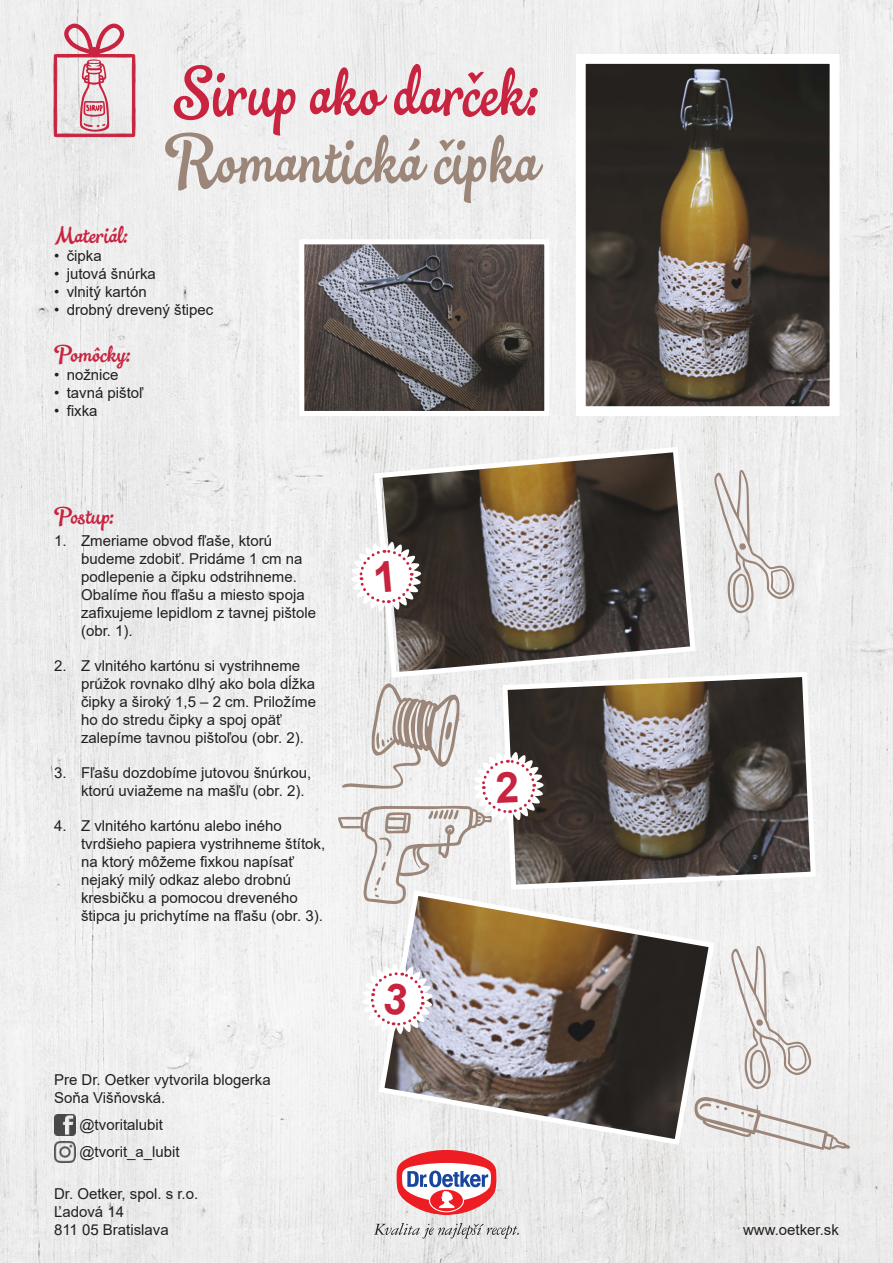
<style>
.page{position:relative;width:893px;height:1263px;background:#fff}
.page>*{position:absolute;margin:0;border:0;box-sizing:border-box;transform-origin:0 0}
.t1{font:70.5px "Ollie";color:#c8233f;scale:.92 1}
.t2{font:70.5px "Ollie";color:#9b8679;scale:.92 1}
.t3{font:24px "Ollie";color:#c8233f}
.t4{font:15px/18px "Arial";color:#231f20}
</style>
<div class="page">
<img style="left:0;top:0;width:893px;height:1263px">
<svg style="left:396px;top:1150px;width:101px;height:65px"></svg>
<svg style="left:374px;top:1223px;width:145px;height:15px;background:#c6c6c5"></svg>
<img style="left:54px;top:1114px;width:21px;height:21px">
<img style="left:54px;top:1141px;width:21px;height:22px">
<img style="left:587px;top:65px;width:241px;height:340px">
<div style="left:576px;top:54px;width:263px;height:362px;border:10px solid #fff"></div>
<img style="left:305px;top:245px;width:238px;height:165px">
<div style="left:299px;top:239px;width:250px;height:177px;border:5px solid #fff"></div>
<svg style="left:371px;top:444px;width:327px;height:236px;background:#7b746f"></svg>
<svg style="left:713px;top:469px;width:82px;height:146px"></svg>
<svg style="left:500px;top:669px;width:318px;height:223px;background:#706965"></svg>
<svg style="left:376px;top:887px;width:341px;height:261px"></svg>
<svg style="left:53px;top:18px;width:83px;height:147px"></svg>
<svg style="left:694px;top:945px;width:156px;height:205px"></svg>
<svg style="left:351px;top:541px;width:70px;height:71px"></svg>
<svg style="left:338px;top:682px;width:206px;height:223px"></svg>
<svg style="left:362px;top:964px;width:71px;height:70px"></svg>
<h1 class="t1" style="left:174px;top:50px;width:398px">Sirup ako darček:</h1>
<h1 class="t2" style="left:165px;top:118px;width:408px">Romantická čipka</h1>
<h2 class="t3" style="left:54px;top:221px;width:75px">Materiál:</h2>
<p class="t4" style="left:54px;top:247px;width:49px">• čipka</p>
<p class="t4" style="left:54px;top:265px;width:103px">• jutová šnúrka</p>
<p class="t4" style="left:54px;top:283px;width:94px">• vlnitý kartón</p>
<p class="t4" style="left:54px;top:301px;width:161px">• drobný drevený štipec</p>
<h2 class="t3" style="left:54px;top:340px;width:78px">Pomôcky:</h2>
<p class="t4" style="left:54px;top:366px;width:66px">• nožnice</p>
<p class="t4" style="left:54px;top:384px;width:91px">• tavná pištoľ</p>
<p class="t4" style="left:54px;top:402px;width:45px">• fixka</p>
<h2 class="t3" style="left:54px;top:502px;width:61px">Postup:</h2>
<p class="t4" style="left:81px;top:532px;width:237px;text-indent:-27px">1. Zmeriame obvod fľaše, ktorú budeme zdobiť. Pridáme 1 cm na podlepenie a čipku odstrihneme.<br>Obalíme ňou fľašu a miesto spoja zafixujeme lepidlom z tavnej pištole (obr. 1).</p>
<p class="t4" style="left:81px;top:657px;width:237px;text-indent:-27px">2. Z vlnitého kartónu si vystrihneme prúžok rovnako dlhý ako bola dĺžka čipky a široký 1,5 – 2 cm. Priložíme ho do stredu čipky a spoj opäť zalepíme tavnou pištoľou (obr. 2).</p>
<p class="t4" style="left:81px;top:764px;width:232px;text-indent:-27px">3. Fľašu dozdobíme jutovou šnúrkou, ktorú uviažeme na mašľu (obr. 2).</p>
<p class="t4" style="left:81px;top:817px;width:246px;text-indent:-27px">4. Z vlnitého kartónu alebo iného tvrdšieho papiera vystrihneme štítok, na ktorý môžeme fixkou napísať nejaký milý odkaz alebo drobnú kresbičku a pomocou dreveného štipca ju prichytíme na fľašu (obr. 3).</p>
<p class="t4" style="left:54px;top:1070px;width:218px">Pre Dr. Oetker vytvorila blogerka<br>Soňa Višňovská.</p>
<p class="t4" style="left:79px;top:1111px;width:102px;line-height:27.5px">@tvoritalubit @tvorit_a_lubit</p>
<p class="t4" style="left:54px;top:1185px;width:146px">Dr. Oetker, spol. s r.o.<br>Ľadová 14<br>811 05 Bratislava</p>
<p class="t4" style="left:743px;top:1221px;width:97px">www.oetker.sk</p>
</div>
